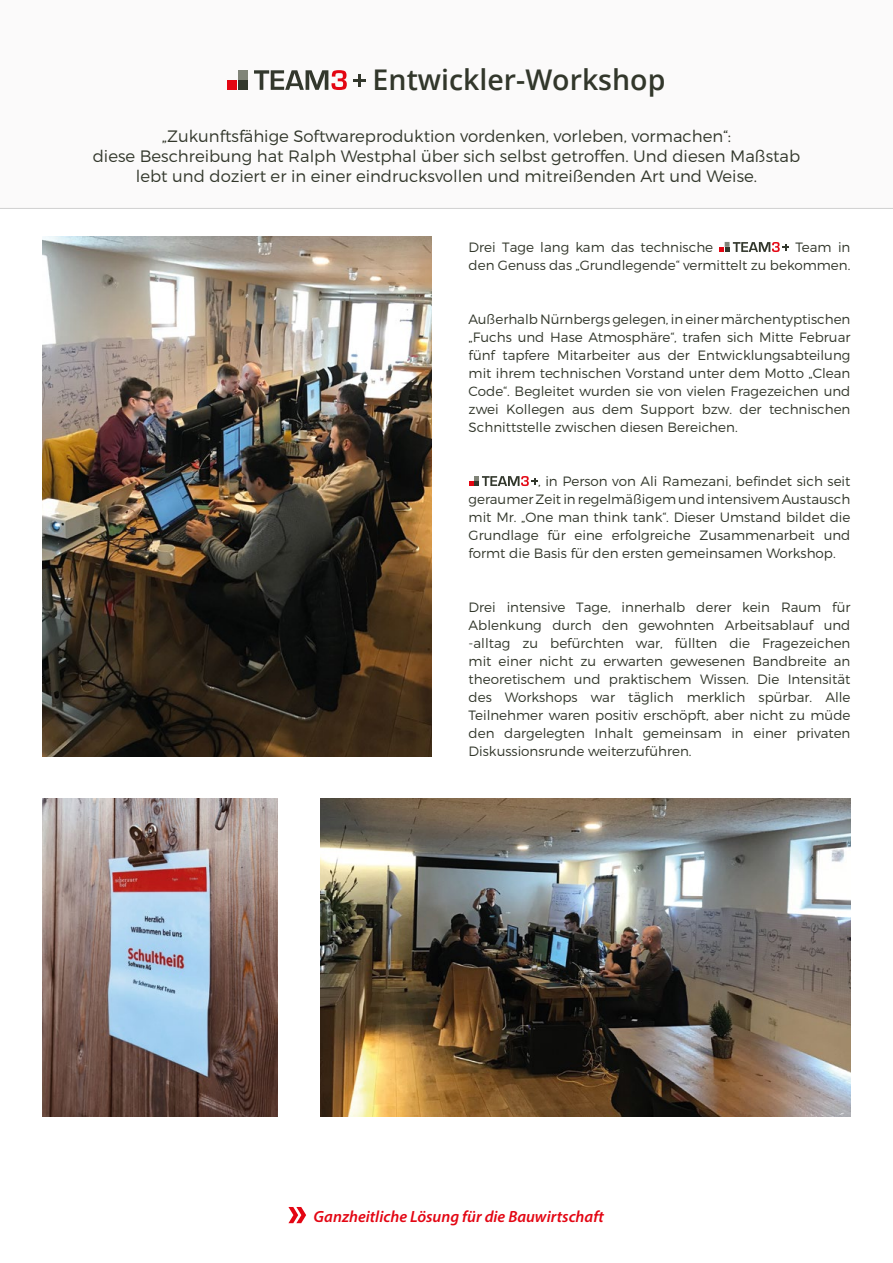
<style>
.page{position:relative;width:893px;height:1263px;background:#fff}
.page>*{position:absolute;margin:0;border:0;box-sizing:border-box;transform-origin:0 0}
.t1{font:600 28.5px "Open Sans";color:#32372b}
.t2{font:300 16.5px/19.8px "Montserrat";color:#32372b;text-align:center}
.t3{font:italic 600 16.2px "Myriad Pro";color:#e30613}
.t4{font:300 13.5px/18px "Montserrat";color:#32372b;text-align:justify}
</style>
<div class="page">
<svg style="left:0;top:70px;width:893px;height:139px"></svg>
<svg style="left:288px;top:1207px;width:18px;height:16px"></svg>
<div style="left:238px;top:70px;width:9px;height:10px;background:#808478"></div>
<div style="left:228px;top:80px;width:9px;height:10px;background:#e30613"></div>
<svg style="left:254px;top:70px;width:93px;height:20px"></svg>
<div style="left:238px;top:80px;width:9px;height:10px;background:#33382d"></div>
<svg style="left:353px;top:74px;width:12px;height:12px"></svg>
<img style="left:43px;top:236px;width:389px;height:520px">
<svg style="left:719px;top:242px;width:70px;height:10px"></svg>
<svg style="left:469px;top:476px;width:69px;height:10px"></svg>
<img style="left:320px;top:799px;width:530px;height:317px">
<img style="left:43px;top:799px;width:235px;height:317px">
<h1 class="t1" style="left:373px;top:60px;width:294px">Entwickler-Workshop</h1>
<p class="t2" style="left:93px;top:126px;width:709px">„Zukunftsfähige Softwareproduktion vordenken, vorleben, vormachen“:<br>diese Beschreibung hat Ralph Westphal über sich selbst getroffen. Und diesen Maßstab lebt und doziert er in einer eindrucksvollen und mitreißenden Art und Weise.</p>
<p class="t4" style="left:469px;top:238px;width:246px">Drei Tage lang kam das technische</p>
<p class="t4" style="left:469px;top:238px;width:383px;text-align:right">Team in<br>den Genuss das „Grundlegende“ vermittelt zu bekommen.</p>
<p class="t4" style="left:469px;top:310px;width:383px">Außerhalb Nürnbergs gelegen, in einer märchentyptischen „Fuchs und Hase Atmosphäre“, trafen sich Mitte Februar fünf tapfere Mitarbeiter aus der Entwicklungsabteilung mit ihrem technischen Vorstand unter dem Motto „Clean Code“. Begleitet wurden sie von vielen Fragezeichen und zwei Kollegen aus dem Support bzw. der technischen Schnittstelle zwischen diesen Bereichen.</p>
<p class="t4" style="left:469px;top:472px;width:383px;text-indent:70px">, in Person von Ali Ramezani, befindet sich seit geraumer Zeit in regelmäßigem und intensivem Austausch mit Mr. „One man think tank“. Dieser Umstand bildet die Grundlage für eine erfolgreiche Zusammenarbeit und formt die Basis für den ersten gemeinsamen Workshop.</p>
<p class="t4" style="left:469px;top:598px;width:383px">Drei intensive Tage, innerhalb derer kein Raum für Ablenkung durch den gewohnten Arbeitsablauf und -alltag zu befürchten war, füllten die Fragezeichen mit einer nicht zu erwarten gewesenen Bandbreite an theoretischem und praktischem Wissen. Die Intensität des Workshops war täglich merklich spürbar. Alle Teilnehmer waren positiv erschöpft, aber nicht zu müde den dargelegten Inhalt gemeinsam in einer privaten Diskussionsrunde weiterzuführen.</p>
<p class="t3" style="left:314px;top:1206px;width:292px">Ganzheitliche Lösung für die Bauwirtschaft</p>
</div>
